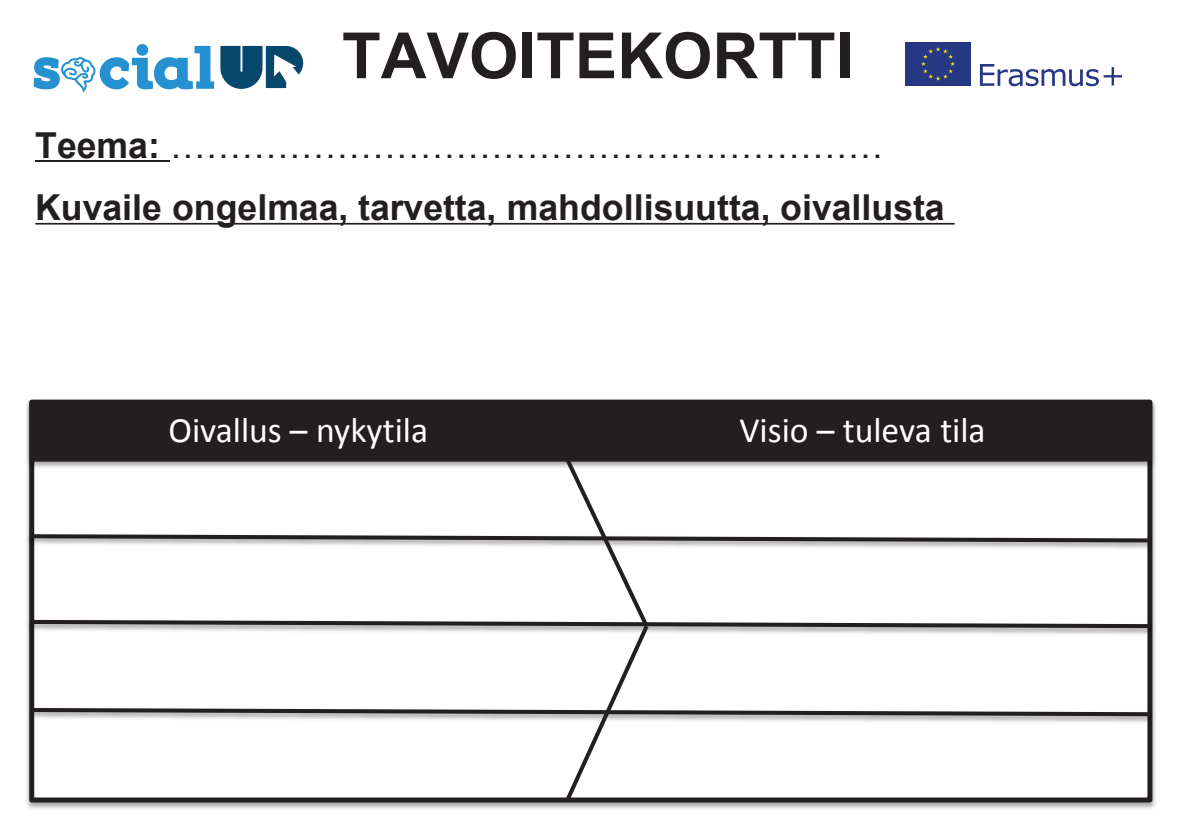
<style>
.page{position:relative;width:1180px;height:835px;background:#fff}
.page>*{position:absolute;margin:0;border:0;box-sizing:border-box;transform-origin:0 0}
.t1{font:700 63.7px "Arial";color:#231f20}
.t2{font:700 35.77px "Arial";color:#231f20}
.t3{font:35.77px "Calibri";color:#fff}
.t4{font:35.77px "Arial";color:#231f20}
.s1{font-weight:700}
</style>
<div class="page">
<svg style="left:35px;top:223px;width:919px;height:1px"></svg>
<div style="left:30px;top:400px;width:1122px;height:61px;background:#231f20"></div>
<svg style="left:26px;top:454px;width:1128px;height:351px"></svg>
<hr style="left:35px;top:160px;width:135px;height:2px;background:#231f20">
<svg style="left:220px;top:46px;width:83px;height:43px"></svg>
<svg style="left:34px;top:44px;width:180px;height:48px"></svg>
<svg style="left:980px;top:64px;width:142px;height:22px"></svg>
<div style="left:905px;top:42px;width:66px;height:44px;background:#273984"></div>
<svg style="left:921px;top:47px;width:34px;height:33px"></svg>
<h1 class="t1" style="left:342px;top:13px;width:513px">TAVOITEKORTTI</h1>
<p class="t4" style="left:35px;top:122px;width:849px"><span class="s1">Teema:</span> ……………………………………………………</p>
<p class="t2" style="left:35px;top:184px;width:911px">Kuvaile ongelmaa, tarvetta, mahdollisuutta, oivallusta</p>
<p class="t3" style="left:168px;top:407px;width:261px">Oivallus – nykytila</p>
<p class="t3" style="left:739px;top:407px;width:248px">Visio – tuleva tila</p>
</div>
